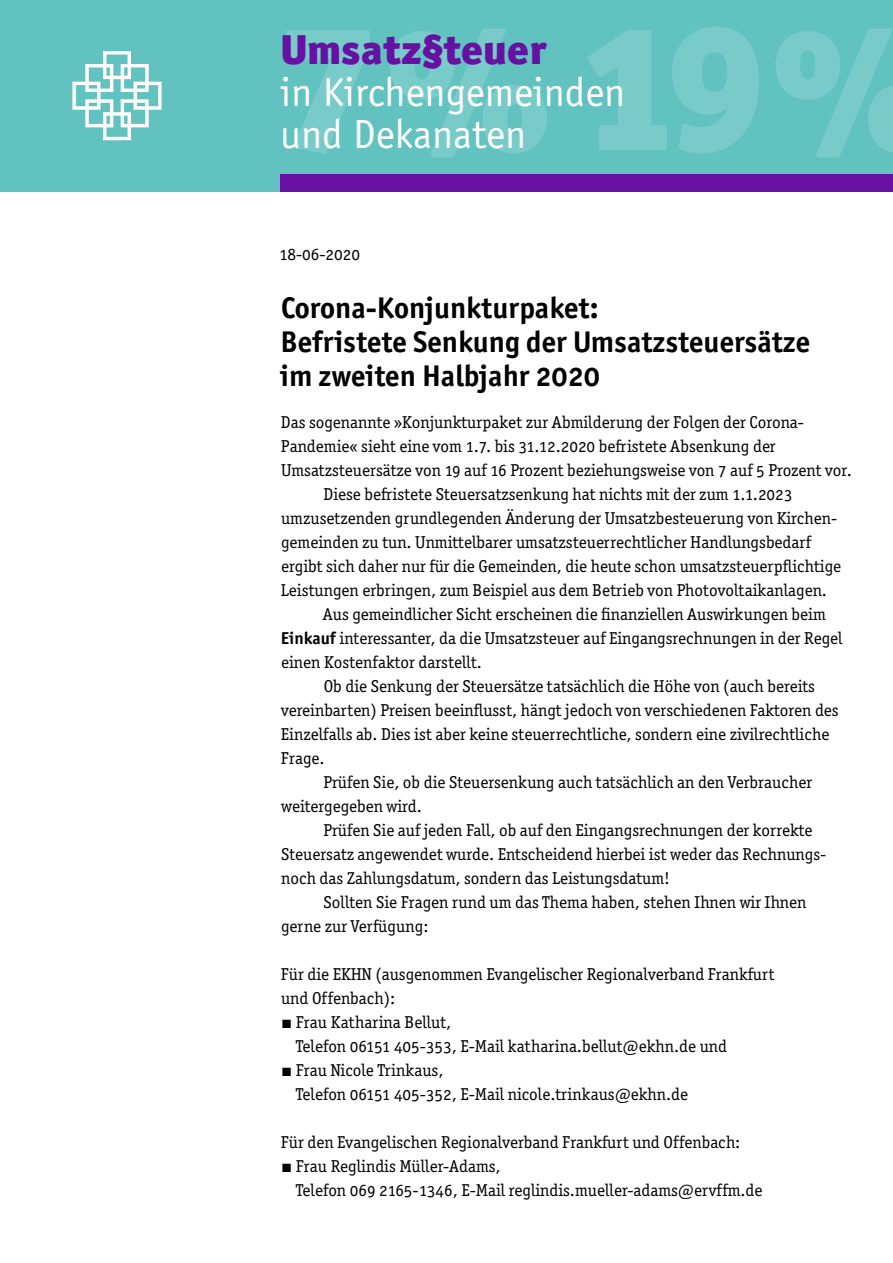
<style>
.page{position:relative;width:893px;height:1263px;background:#fff}
.page>*{position:absolute;margin:0;border:0;box-sizing:border-box;transform-origin:0 0}
.t1{font:42px/42px "Officina Sans";color:#fff}
.t2{font:900 42px "Officina Sans ITC Pro";color:#6611a2}
.t3{font:30px/33.8px "Officina San ITC Bold OS";color:#000}
.t4{font:17.25px/24px "Officina Ser ITC Book OS";color:#000}
.s1{font-family:"Officina San ITC Bold OS"}
</style>
<div class="page">
<div style="left:0;top:0;width:893px;height:191px;background:#62c2c0"></div>
<svg style="left:286px;top:27px;width:607px;height:130px"></svg>
<svg style="left:72px;top:51px;width:90px;height:89px"></svg>
<div style="left:281px;top:174px;width:612px;height:17px;background:#6611a2"></div>
<h1 class="t2" style="left:281px;top:22px;width:268px">Umsatz§teuer</h1>
<h1 class="t1" style="left:281px;top:72px;width:346px">in Kirchengemeinden und Dekanaten</h1>
<p class="t4" style="left:279px;top:242px;width:82px">18-06-2020</p>
<h2 class="t3" style="left:280px;top:291px;width:531px">Corona-Konjunkturpaket:<br>Befristete Senkung der Umsatzsteuersätze im zweiten Halbjahr 2020</h2>
<p class="t4" style="left:281px;top:410px;width:525px">Das sogenannte »Konjunkturpaket zur Abmilderung der Folgen der Corona-</p>
<p class="t4" style="left:281px;top:434px;width:496px">Pandemie« sieht eine vom 1.7. bis 31.12.2020 befristete Absenkung der</p>
<p class="t4" style="left:281px;top:458px;width:572px">Umsatzsteuersätze von 19 auf 16 Prozent beziehungsweise von 7 auf 5 Prozent vor.</p>
<p class="t4" style="left:323px;top:482px;width:470px">Diese befristete Steuersatzsenkung hat nichts mit der zum 1.1.2023</p>
<p class="t4" style="left:281px;top:506px;width:556px">umzusetzenden grundlegenden Änderung der Umsatzbesteuerung von Kirchen-</p>
<p class="t4" style="left:281px;top:530px;width:531px">gemeinden zu tun. Unmittelbarer umsatzsteuerrechtlicher Handlungsbedarf</p>
<p class="t4" style="left:281px;top:554px;width:561px">ergibt sich daher nur für die Gemeinden, die heute schon umsatzsteuerpflichtige</p>
<p class="t4" style="left:281px;top:578px;width:548px">Leistungen erbringen, zum Beispiel aus dem Betrieb von Photovoltaikanlagen.</p>
<p class="t4" style="left:323px;top:602px;width:504px">Aus gemeindlicher Sicht erscheinen die finanziellen Auswirkungen beim</p>
<p class="t4" style="left:281px;top:626px;width:563px"><span class="s1">Einkauf</span> interessanter, da die Umsatzsteuer auf Eingangsrechnungen in der Regel</p>
<p class="t4" style="left:281px;top:650px;width:202px">einen Kostenfaktor darstellt.</p>
<p class="t4" style="left:324px;top:674px;width:493px">Ob die Senkung der Steuersätze tatsächlich die Höhe von (auch bereits</p>
<p class="t4" style="left:281px;top:698px;width:559px">vereinbarten) Preisen beeinflusst, hängt jedoch von verschiedenen Faktoren des</p>
<p class="t4" style="left:281px;top:722px;width:550px">Einzelfalls ab. Dies ist aber keine steuerrechtliche, sondern eine zivilrechtliche</p>
<p class="t4" style="left:281px;top:746px;width:45px">Frage.</p>
<p class="t4" style="left:323px;top:770px;width:490px">Prüfen Sie, ob die Steuersenkung auch tatsächlich an den Verbraucher</p>
<p class="t4" style="left:281px;top:794px;width:142px">weitergegeben wird.</p>
<p class="t4" style="left:323px;top:818px;width:491px">Prüfen Sie auf jeden Fall, ob auf den Eingangsrechnungen der korrekte</p>
<p class="t4" style="left:281px;top:842px;width:547px">Steuersatz angewendet wurde. Entscheidend hierbei ist weder das Rechnungs-</p>
<p class="t4" style="left:281px;top:866px;width:390px">noch das Zahlungsdatum, sondern das Leistungsdatum!</p>
<p class="t4" style="left:324px;top:890px;width:484px">Sollten Sie Fragen rund um das Thema haben, stehen Ihnen wir Ihnen</p>
<p class="t4" style="left:281px;top:914px;width:149px">gerne zur Verfügung:</p>
<p class="t4" style="left:281px;top:962px;width:495px">Für die EKHN (ausgenommen Evangelischer Regionalverband Frankfurt und Offenbach):</p>
<p class="t4" style="left:296px;top:1010px;width:433px;text-indent:-14px">■ Frau Katharina Bellut,<br>Telefon 06151 405-353, E-Mail katharina.bellut@ekhn.de und</p>
<p class="t4" style="left:296px;top:1058px;width:394px;text-indent:-14px">■ Frau Nicole Trinkaus,<br>Telefon 06151 405-352, E-Mail nicole.trinkaus@ekhn.de</p>
<p class="t4" style="left:281px;top:1130px;width:461px">Für den Evangelischen Regionalverband Frankfurt und Offenbach:</p>
<p class="t4" style="left:296px;top:1154px;width:468px;text-indent:-14px">■ Frau Reglindis Müller-Adams,<br>Telefon 069 2165-1346, E-Mail reglindis.mueller-adams@ervffm.de</p>
</div>
